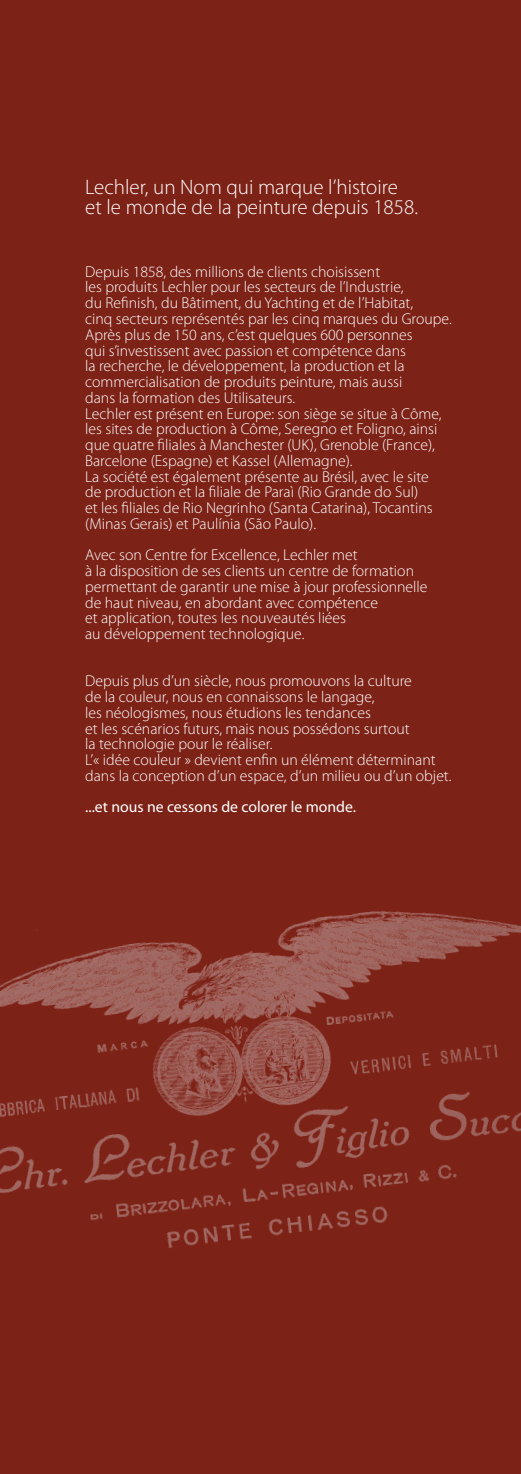
<style>
.page{position:relative;width:521px;height:1474px;background:#fff}
.page>*{position:absolute;margin:0;border:0;box-sizing:border-box;transform-origin:0 0}
.t1{font:300 21px/19.2px "Myriad Pro";color:#fff}
.t2{font:300 15.75px/15.8px "Myriad Pro";color:#fff}
.t3{font:15.75px "Myriad Pro";color:#fff}
</style>
<div class="page">
<div style="left:0;top:0;width:521px;height:1473px;background:#7d2217"></div>
<img style="left:1px;top:911px;width:520px;height:337px">
<img style="left:0;top:665px;width:1px;height:808px">
<h1 class="t1" style="left:85px;top:178px;width:334px">Lechler, un Nom qui marque l’histoire et le monde de la peinture depuis 1858.</h1>
<p class="t2" style="left:85px;top:263px;width:368px">Depuis 1858, des millions de clients choisissent<br>les produits Lechler pour les secteurs de l’Industrie,<br>du Refinish, du Bâtiment, du Yachting et de l’Habitat,<br>cinq secteurs représentés par les cinq marques du Groupe.<br>Après plus de 150 ans, c’est quelques 600 personnes<br>qui s’investissent avec passion et compétence dans<br>la recherche, le développement, la production et la commercialisation de produits peinture, mais aussi<br>dans la formation des Utilisateurs.<br>Lechler est présent en Europe: son siège se situe à Côme, les sites de production à Côme, Seregno et Foligno, ainsi que quatre filiales à Manchester (UK), Grenoble (France), Barcelone (Espagne) et Kassel (Allemagne).<br>La société est également présente au Brésil, avec le site<br>de production et la filiale de Paraì (Rio Grande do Sul)<br>et les filiales de Rio Negrinho (Santa Catarina), Tocantins (Minas Gerais) et Paulínia (São Paulo).</p>
<p class="t2" style="left:85px;top:547px;width:344px">Avec son Centre for Excellence, Lechler met<br>à la disposition de ses clients un centre de formation permettant de garantir une mise à jour professionnelle de haut niveau, en abordant avec compétence<br>et application, toutes les nouveautés liées<br>au développement technologique.</p>
<p class="t2" style="left:85px;top:673px;width:368px">Depuis plus d’un siècle, nous promouvons la culture<br>de la couleur, nous en connaissons le langage,<br>les néologismes, nous étudions les tendances<br>et les scénarios futurs, mais nous possédons surtout<br>la technologie pour le réaliser.<br>L’« idée couleur » devient enfin un élément déterminant dans la conception d’un espace, d’un milieu ou d’un objet.</p>
<p class="t3" style="left:85px;top:798px;width:272px">...et nous ne cessons de colorer le monde.</p>
</div>
